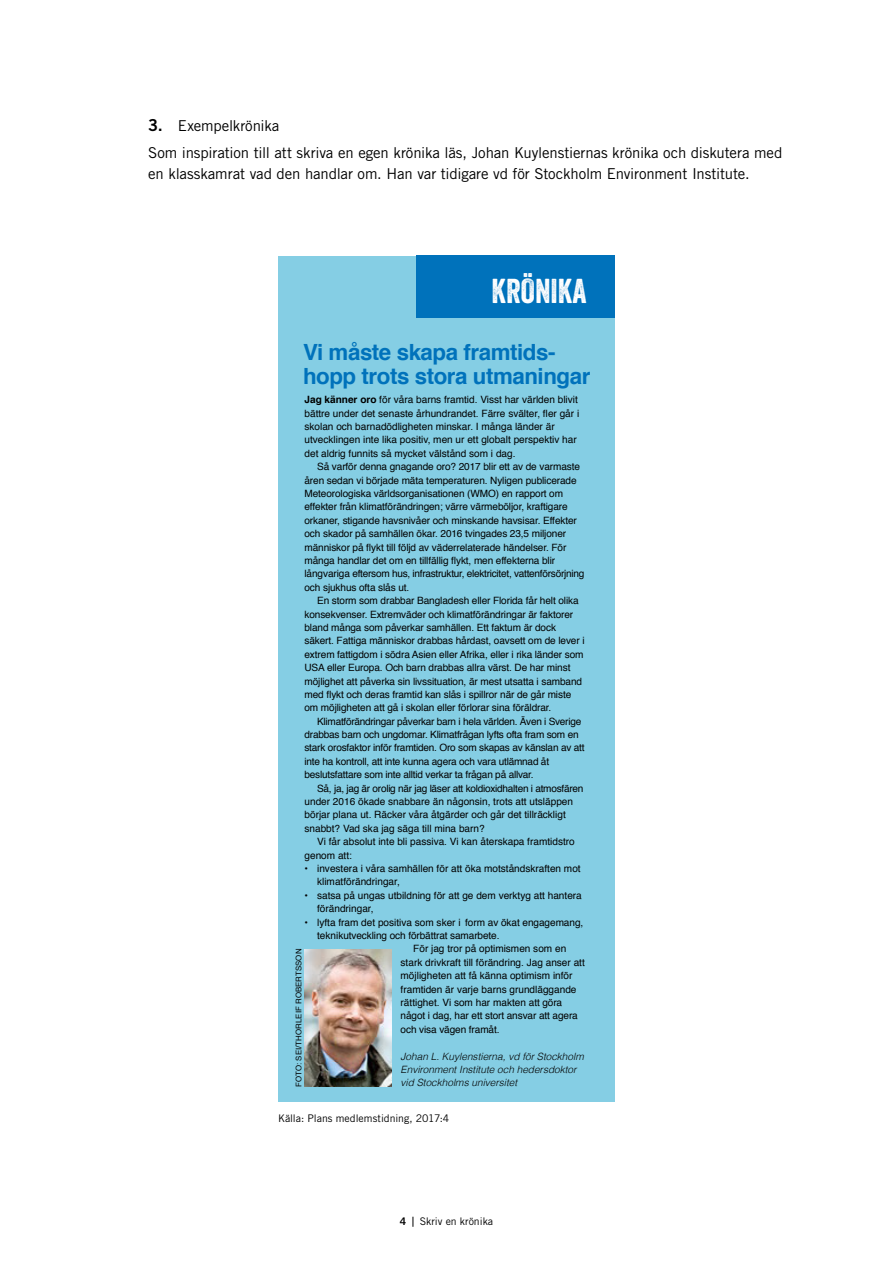
<style>
.page{position:relative;width:893px;height:1263px;background:#fff}
.page>*{position:absolute;margin:0;border:0;box-sizing:border-box;transform-origin:0 0}
.t1{font:33.45px "Veneer";color:#fff}
.t2{font:700 22.35px/23.4px "Helvetica";letter-spacing:-.02em;color:#0072bb}
.Brödtext__P{font:15px/21px "Trade Gothic LT Std";letter-spacing:-.01em;color:#000}
.t3{font:10.5px "Trade Gothic LT Std";color:#000}
.t4{font:10.5px "Trade Gothic LT Std Bd 2";color:#000}
.t5{font:10.05px/13.4px "Helvetica";letter-spacing:-.01em;color:#000}
.t6{font:italic 300 10.05px/13.4px "Helvetica";color:#000}
.t7{font:7.8px "Helvetica";letter-spacing:.01em;color:#000}
.s1{font-family:"Trade Gothic LT Std Bd 2";font-size:16.5px}
.s2{font-weight:700}
</style>
<div class="page">
<div style="left:278px;top:256px;width:337px;height:846px;background:#85cee4"></div>
<div style="left:416px;top:256px;width:199px;height:62px;background:#0072bb"></div>
<img style="left:305px;top:949px;width:86px;height:137px">
<h3 class="Brödtext__P" style="left:148px;top:115px;width:133px"><span class="s1">3.</span> Exempelkrönika</h3>
<p class="Brödtext__P" style="left:148px;top:142px;width:636px">Som inspiration till att skriva en egen krönika läs, Johan Kuylenstiernas krönika och diskutera med en klasskamrat vad den handlar om. Han var tidigare vd för Stockholm Environment Institute.</p>
<p class="t1" style="left:492px;top:271px;width:97px">KRÖNIKA</p>
<p class="t2" style="left:303px;top:341px;width:289px">Vi måste skapa framtids - hopp trots stora utmaningar</p>
<p class="t5" style="left:304px;top:393px;width:275px"><span class="s2">Jag känner oro</span> för våra barns framtid. Visst har världen blivit</p>
<p class="t5" style="left:304px;top:407px;width:276px">bättre under det senaste århundrandet. Färre svälter, fler går i</p>
<p class="t5" style="left:304px;top:420px;width:252px">skolan och barnadödligheten minskar. I många länder är</p>
<p class="t5" style="left:304px;top:433px;width:274px">utvecklingen inte lika positiv, men ur ett globalt perspektiv har</p>
<p class="t5" style="left:304px;top:447px;width:213px">det aldrig funnits så mycket välstånd som i dag.</p>
<p class="t5" style="left:317px;top:460px;width:264px">Så varför denna gnagande oro? 2017 blir ett av de varmaste</p>
<p class="t5" style="left:304px;top:474px;width:274px">åren sedan vi började mäta temperaturen. Nyligen publicerade</p>
<p class="t5" style="left:304px;top:487px;width:260px">Meteorologiska världsorganisationen (WMO) en rapport om</p>
<p class="t5" style="left:304px;top:500px;width:265px">effekter från klimatförändringen; värre värmeböljor, kraftigare</p>
<p class="t5" style="left:304px;top:514px;width:274px">orkaner, stigande havsnivåer och minskande havsisar. Effekter</p>
<p class="t5" style="left:304px;top:527px;width:263px">och skador på samhällen ökar. 2016 tvingades 23,5 miljoner</p>
<p class="t5" style="left:304px;top:541px;width:263px">människor på flykt till följd av väderrelaterade händelser. För</p>
<p class="t5" style="left:304px;top:554px;width:252px">många handlar det om en tillfällig flykt, men effekterna blir</p>
<p class="t5" style="left:304px;top:567px;width:281px">långvariga eftersom hus, infrastruktur, elektricitet, vattenförsörjning</p>
<p class="t5" style="left:304px;top:581px;width:106px">och sjukhus ofta slås ut.</p>
<p class="t5" style="left:317px;top:594px;width:263px">En storm som drabbar Bangladesh eller Florida får helt olika</p>
<p class="t5" style="left:304px;top:608px;width:270px">konsekvenser. Extremväder och klimatförändringar är faktorer</p>
<p class="t5" style="left:304px;top:621px;width:253px">bland många som påverkar samhällen. Ett faktum är dock</p>
<p class="t5" style="left:304px;top:634px;width:282px">säkert. Fattiga människor drabbas hårdast, oavsett om de lever i</p>
<p class="t5" style="left:304px;top:648px;width:281px">extrem fattigdom i södra Asien eller Afrika, eller i rika länder som</p>
<p class="t5" style="left:304px;top:661px;width:267px">USA eller Europa. Och barn drabbas allra värst. De har minst</p>
<p class="t5" style="left:304px;top:675px;width:279px">möjlighet att påverka sin livssituation, är mest utsatta i samband</p>
<p class="t5" style="left:304px;top:688px;width:268px">med flykt och deras framtid kan slås i spillror när de går miste</p>
<p class="t5" style="left:304px;top:701px;width:248px">om möjligheten att gå i skolan eller förlorar sina föräldrar.</p>
<p class="t5" style="left:317px;top:715px;width:266px">Klimatförändringar påverkar barn i hela världen. Även i Sverige</p>
<p class="t5" style="left:304px;top:728px;width:276px">drabbas barn och ungdomar. Klimatfrågan lyfts ofta fram som en</p>
<p class="t5" style="left:304px;top:741px;width:282px">stark orosfaktor inför framtiden. Oro som skapas av känslan av att</p>
<p class="t5" style="left:304px;top:755px;width:246px">inte ha kontroll, att inte kunna agera och vara utlämnad åt</p>
<p class="t5" style="left:304px;top:768px;width:231px">beslutsfattare som inte alltid verkar ta frågan på allvar.</p>
<p class="t5" style="left:317px;top:782px;width:268px">Så, ja, jag är orolig när jag läser att koldioxidhalten i atmosfären</p>
<p class="t5" style="left:304px;top:795px;width:270px">under 2016 ökade snabbare än någonsin, trots att utsläppen</p>
<p class="t5" style="left:304px;top:808px;width:263px">börjar plana ut. Räcker våra åtgärder och går det tillräckligt</p>
<p class="t5" style="left:304px;top:822px;width:182px">snabbt? Vad ska jag säga till mina barn?</p>
<p class="t5" style="left:317px;top:835px;width:259px">Vi får absolut inte bli passiva. Vi kan återskapa framtidstro</p>
<p class="t5" style="left:304px;top:849px;width:49px">genom att:</p>
<p class="t5" style="left:317px;top:862px;width:265px;text-indent:-13px">• investera i våra samhällen för att öka motståndskraften mot klimatförändringar,</p>
<p class="t5" style="left:317px;top:889px;width:266px;text-indent:-13px">• satsa på ungas utbildning för att ge dem verktyg att hantera förändringar,</p>
<p class="t5" style="left:304px;top:916px;width:280px">• lyfta fram det positiva som sker i form av ökat engagemang,</p>
<p class="t5" style="left:317px;top:929px;width:184px">teknikutveckling och förbättrat samarbete.</p>
<p class="t5" style="left:413px;top:942px;width:154px">För jag tror på optimismen som en</p>
<p class="t5" style="left:401px;top:956px;width:186px">stark drivkraft till förändring. Jag anser att</p>
<p class="t5" style="left:401px;top:969px;width:173px">möjligheten att få känna optimism inför</p>
<p class="t5" style="left:401px;top:983px;width:177px">framtiden är varje barns grund läggande</p>
<p class="t5" style="left:401px;top:996px;width:163px">rättighet. Vi som har makten att göra</p>
<p class="t5" style="left:401px;top:1009px;width:179px">något i dag, har ett stort ansvar att agera</p>
<p class="t5" style="left:401px;top:1023px;width:100px">och visa vägen framåt.</p>
<p class="t6" style="left:401px;top:1049px;width:185px">Johan L. Kuylenstierna, vd för Stockholm<br>Environment Institute och hedersdoktor</p>
<p class="t7" style="left:293px;top:1087px;width:140px;rotate:-90deg">FOTO: SEI/THORLEIF ROBERTSSON</p>
<p class="t6" style="left:401px;top:1075px;width:118px">vid Stockholms universitet</p>
<p class="t3" style="left:278px;top:1112px;width:173px">Källa: Plans medlemstidning, 2017:4</p>
<p class="t4" style="left:400px;top:1215px;width:8px">4</p>
<p class="t3" style="left:420px;top:1215px;width:75px">Skriv en krönika</p>
</div>
